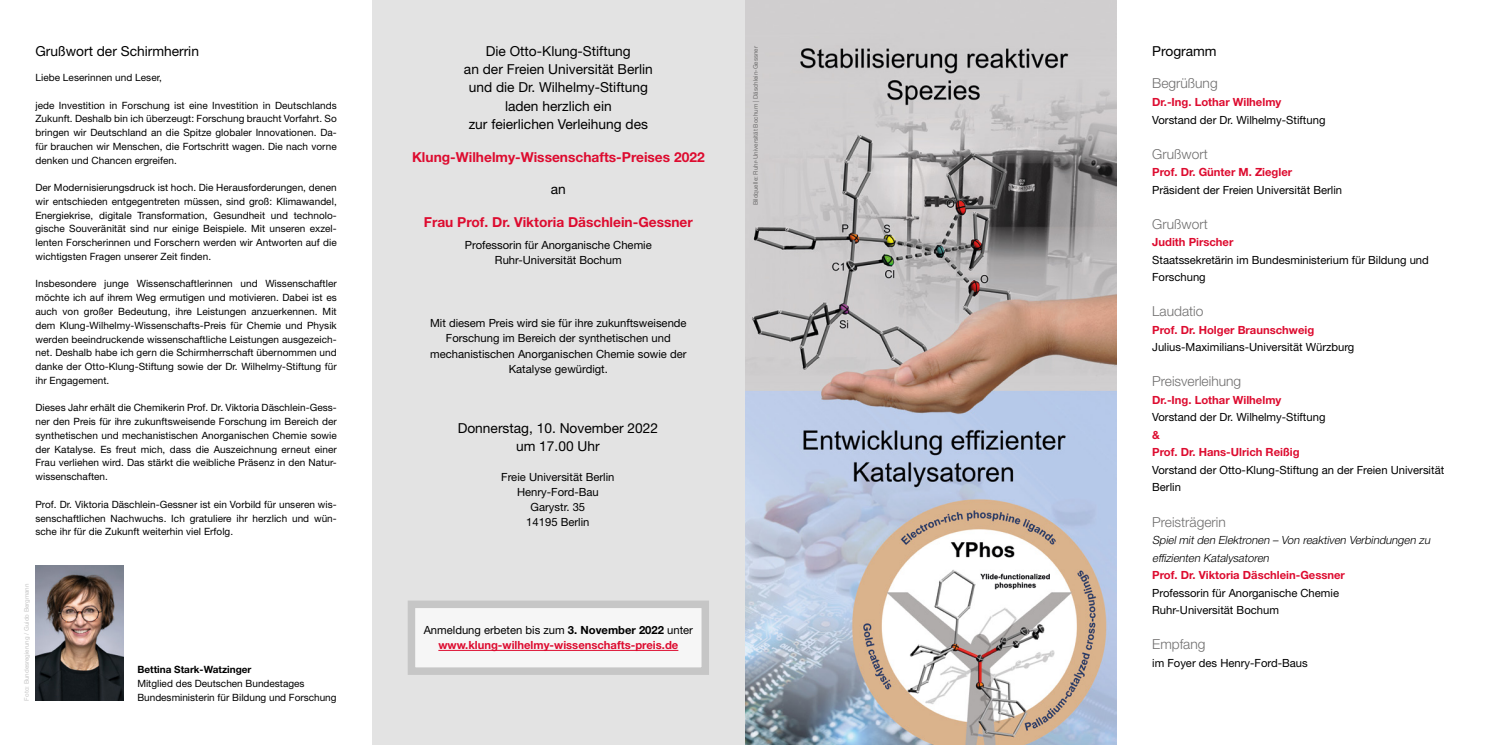
<style>
.page{position:relative;width:1489px;height:745px;background:#fff}
.page>*{position:absolute;margin:0;border:0;box-sizing:border-box;transform-origin:0 0}
.Fließtext{font:13.75px "Helvetica Neue LT Std";color:#000}
.Fließtext-2{font:700 13.75px "Helvetica Neue LT Std";color:#dd0b2f}
.Fließtext-3{font:300 13.75px "Helvetica Neue LT Std";color:#706f6f}
.Fließtext_Ueberschri{font:13.75px "Helvetica Neue LT Std";color:#000}
.Fließtext-4{font:11.25px/15px "Helvetica Neue LT Std";color:#000;text-align:center}
.Fließtext-5{font:700 11.25px "Helvetica Neue LT Std";color:#dd0b2f}
.Fließtext-6{font:italic 300 11.25px/17.5px "Helvetica Neue LT Std";color:#000}
.Fließtext-7{font:10px/13.8px "Helvetica Neue LT Std";letter-spacing:.005em;color:#000;text-align:justify}
.Fließtext-8{font:700 10px "Helvetica Neue LT Std";color:#000}
.t1{font:6.25px "Helvetica Neue LT Std";color:#706f6f}
.t2{font:6.25px "Helvetica Neue LT Std";color:#c6c6c6}
.s1{font-weight:700}
</style>
<div class="page">
<img style="left:744px;top:0;width:372px;height:744px">
<div style="left:372px;top:0;width:372px;height:744px;background:#e3e3e3"></div>
<div style="left:411px;top:604px;width:294px;height:66px;background:#f6f6f6"></div>
<hr style="left:438px;top:649px;width:240px;height:1px;background:#dd0b2f">
<div style="left:407px;top:600px;width:302px;height:74px;border:8px solid #c6c6c6"></div>
<img style="left:35px;top:565px;width:88px;height:135px">
<p class="Fließtext_Ueberschri" style="left:35px;top:43px;width:165px">Grußwort der Schirmherrin</p>
<p class="Fließtext-7" style="left:35px;top:70px;width:128px">Liebe Leserinnen und Leser,</p>
<p class="Fließtext-7" style="left:35px;top:98px;width:303px">jede Investition in Forschung ist eine Investition in Deutschlands Zukunft. Deshalb bin ich überzeugt: Forschung braucht Vorfahrt. So bringen wir Deutschland an die Spitze globaler Innovationen. Da&shy;für brauchen wir Menschen, die Fortschritt wagen. Die nach vorne denken und Chancen ergreifen.</p>
<p class="Fließtext-7" style="left:35px;top:180px;width:303px">Der Modernisierungsdruck ist hoch. Die Herausforderungen, denen wir entschieden entgegentreten müssen, sind groß: Klimawandel, Energiekrise, digitale Transformation, Gesundheit und technolo&shy;gische Souveränität sind nur einige Beispiele. Mit unseren exzel&shy;lenten Forscherinnen und Forschern werden wir Antworten auf die wichtigsten Fragen unserer Zeit finden.</p>
<p class="Fließtext-7" style="left:35px;top:277px;width:303px">Insbesondere junge Wissenschaftlerinnen und Wissenschaftler möchte ich auf ihrem Weg ermutigen und motivieren. Dabei ist es auch von großer Bedeutung, ihre Leistungen anzuerkennen. Mit dem Klung-Wilhelmy-Wissenschafts-Preis für Chemie und Physik werden beeindruckende wissenschaftliche Leistungen ausgezeich&shy;net. Deshalb habe ich gern die Schirmherrschaft übernommen und danke der Otto-Klung-Stiftung sowie der Dr. Wilhelmy-Stiftung für ihr Engagement.</p>
<p class="Fließtext-7" style="left:35px;top:400px;width:303px">Dieses Jahr erhält die Chemikerin Prof. Dr. Viktoria Däschlein-Gess&shy;ner den Preis für ihre zukunftsweisende Forschung im Bereich der synthetischen und mechanistischen Anorganischen Chemie sowie der Katalyse. Es freut mich, dass die Auszeichnung erneut einer Frau verliehen wird. Das stärkt die weibliche Präsenz in den Natur&shy;wissenschaften.</p>
<p class="Fließtext-7" style="left:35px;top:497px;width:303px">Prof. Dr. Viktoria Däschlein-Gessner ist ein Vorbild für unseren wis&shy;senschaftlichen Nachwuchs. Ich gratuliere ihr herzlich und wün&shy;sche ihr für die Zukunft weiterhin viel Erfolg.</p>
<p class="t2" style="left:23px;top:700px;width:118px;rotate:-90deg">Foto: Bundesregierung / Guido Bergmann</p>
<p class="Fließtext-8" style="left:137px;top:663px;width:116px">Bettina Stark-Watzinger</p>
<p class="Fließtext-7" style="left:137px;top:675px;width:169px">Mitglied des Deutschen Bundestages</p>
<p class="Fließtext-7" style="left:137px;top:689px;width:201px">Bundesministerin für Bildung und Forschung</p>
<p class="Fließtext" style="left:486px;top:43px;width:146px">Die Otto-Klung-Stiftung</p>
<p class="Fließtext" style="left:464px;top:61px;width:190px">an der Freien Universität Berlin</p>
<p class="Fließtext" style="left:469px;top:79px;width:181px">und die Dr. Wilhelmy-Stiftung</p>
<p class="Fließtext" style="left:505px;top:98px;width:108px">laden herzlich ein</p>
<p class="Fließtext" style="left:468px;top:116px;width:181px">zur feierlichen Verleihung des</p>
<p class="Fließtext-2" style="left:412px;top:148px;width:294px">Klung-Wilhelmy-Wissenschafts-Preises 2022</p>
<p class="Fließtext" style="left:551px;top:181px;width:17px">an</p>
<p class="Fließtext-2" style="left:424px;top:213px;width:270px">Frau Prof. Dr. Viktoria Däschlein-Gessner</p>
<p class="Fließtext-4" style="left:465px;top:237px;width:188px">Professorin für Anorganische Chemie<br>Ruhr-Universität Bochum</p>
<p class="Fließtext-4" style="left:430px;top:315px;width:258px">Mit diesem Preis wird sie für ihre zukunftsweisende Forschung im Bereich der synthetischen und mechanistischen Anorganischen Chemie sowie der Katalyse gewürdigt.</p>
<p class="Fließtext" style="left:457px;top:419px;width:202px">Donnerstag, 10. November 2022</p>
<p class="Fließtext" style="left:516px;top:437px;width:85px">um 17.00 Uhr</p>
<p class="Fließtext-4" style="left:501px;top:468px;width:115px">Freie Universität Berlin</p>
<p class="Fließtext-4" style="left:517px;top:483px;width:83px">Henry-Ford-Bau</p>
<p class="Fließtext-4" style="left:530px;top:498px;width:56px">Garystr. 35</p>
<p class="Fließtext-4" style="left:526px;top:513px;width:65px">14195 Berlin</p>
<p class="Fließtext-4" style="left:423px;top:622px;width:271px">Anmeldung erbeten bis zum <span class="s1">3. November 2022</span> unter</p>
<p class="Fließtext-5" style="left:438px;top:638px;width:241px">www.klung-wilhelmy-wissenschafts-preis.de</p>
<p class="t1" style="left:751px;top:205px;width:161px;rotate:-90deg">Bildquelle: Ruhr-Universität Bochum | Däschlein-Gessner</p>
<p class="Fließtext" style="left:1152px;top:43px;width:66px">Programm</p>
<p class="Fließtext-3" style="left:1152px;top:75px;width:67px">Begrüßung</p>
<p class="Fließtext-5" style="left:1152px;top:95px;width:131px">Dr.-Ing. Lothar Wilhelmy</p>
<p class="Fließtext-4" style="left:1152px;top:112px;width:175px">Vorstand der Dr. Wilhelmy-Stiftung</p>
<p class="Fließtext-3" style="left:1152px;top:145px;width:57px">Grußwort</p>
<p class="Fließtext-5" style="left:1152px;top:165px;width:142px">Prof. Dr. Günter M. Ziegler</p>
<p class="Fließtext-4" style="left:1152px;top:182px;width:191px">Präsident der Freien Universität Berlin</p>
<p class="Fließtext-3" style="left:1152px;top:215px;width:57px">Grußwort</p>
<p class="Fließtext-5" style="left:1152px;top:235px;width:83px">Judith Pirscher</p>
<p class="Fließtext-4" style="left:1152px;top:250px;width:278px;line-height:17.5px;text-align:left">Staatssekretärin im Bundesministerium für Bildung und<br>Forschung</p>
<p class="Fließtext-3" style="left:1152px;top:303px;width:53px">Laudatio</p>
<p class="Fließtext-5" style="left:1152px;top:322px;width:164px">Prof. Dr. Holger Braunschweig</p>
<p class="Fließtext-4" style="left:1152px;top:339px;width:204px">Julius-Maximilians-Universität Würzburg</p>
<p class="Fließtext-3" style="left:1152px;top:373px;width:90px">Preisverleihung</p>
<p class="Fließtext-5" style="left:1152px;top:392px;width:131px">Dr.-Ing. Lothar Wilhelmy</p>
<p class="Fließtext-4" style="left:1152px;top:409px;width:175px">Vorstand der Dr. Wilhelmy-Stiftung</p>
<p class="Fließtext-5" style="left:1152px;top:427px;width:9px">&amp;</p>
<p class="Fließtext-5" style="left:1152px;top:445px;width:149px">Prof. Dr. Hans-Ulrich Reißig</p>
<p class="Fließtext-4" style="left:1152px;top:460px;width:293px;line-height:17.5px;text-align:left">Vorstand der Otto-Klung-Stiftung an der Freien Universität<br>Berlin</p>
<p class="Fließtext-3" style="left:1152px;top:513px;width:75px">Preisträgerin</p>
<p class="Fließtext-6" style="left:1152px;top:530px;width:282px">Spiel mit den Elektronen – Von reaktiven Verbindungen zu effizienten Katalysatoren</p>
<p class="Fließtext-5" style="left:1152px;top:567px;width:194px">Prof. Dr. Viktoria Däschlein-Gessner</p>
<p class="Fließtext-4" style="left:1152px;top:584px;width:188px">Professorin für Anorganische Chemie</p>
<p class="Fließtext-4" style="left:1152px;top:602px;width:128px">Ruhr-Universität Bochum</p>
<p class="Fließtext-3" style="left:1152px;top:635px;width:55px">Empfang</p>
<p class="Fließtext-4" style="left:1152px;top:654px;width:157px">im Foyer des Henry-Ford-Baus</p>
</div>
